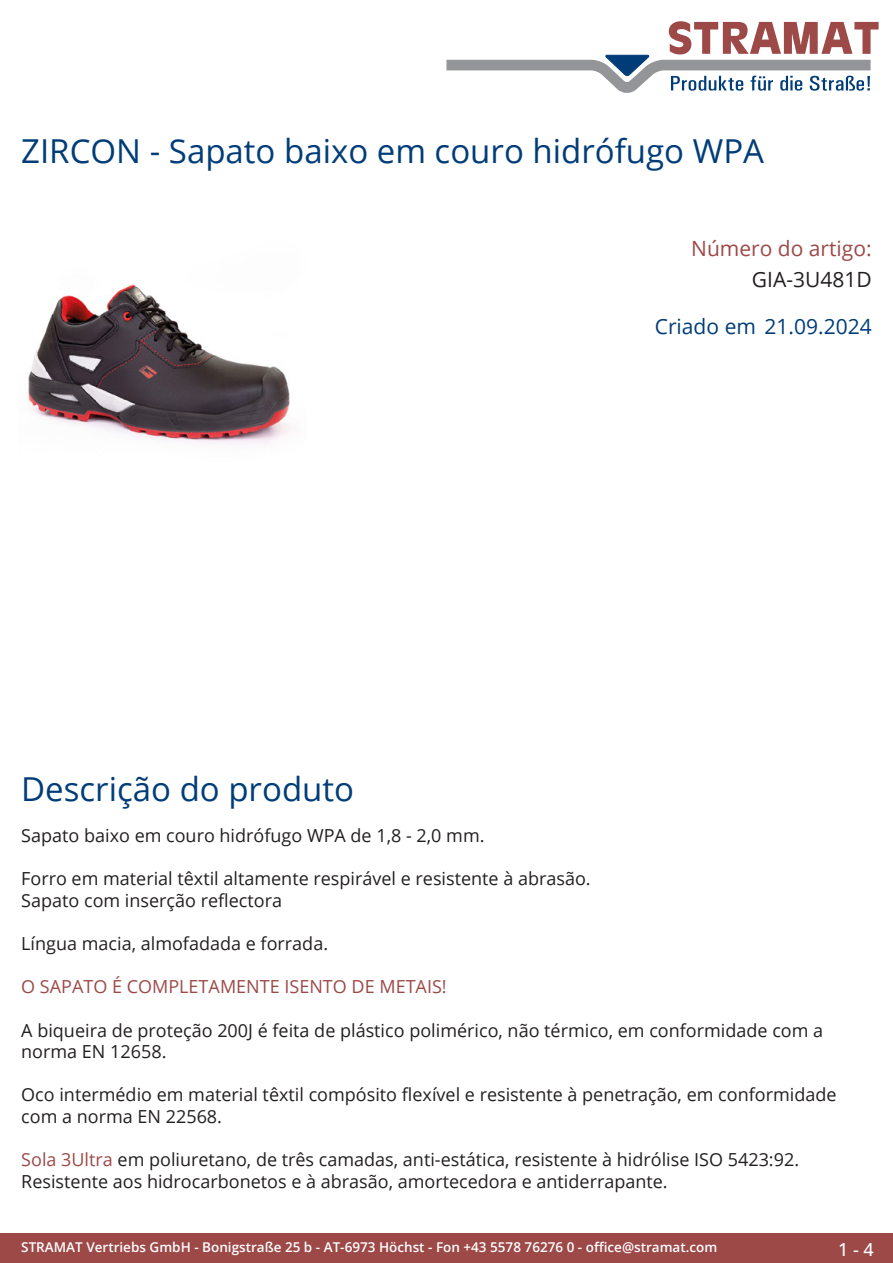
<style>
.page{position:relative;width:893px;height:1263px;background:#fff}
.page>*{position:absolute;margin:0;border:0;box-sizing:border-box;transform-origin:0 0}
.Produkttitel{font:33px "Open Sans";color:#003d78}
.Erstellungsdatum{font:21px "Open Sans";color:#003d78}
.TechDaten_Überschrif{font:21px "Open Sans";color:#9c4948}
.TechDaten_Inhalt{font:21px "Open Sans";color:#231f20}
.Beschreibung_Text{font:18px/21.6px "Open Sans";color:#231f20}
.Beschreibung_Text-2{font:18px "Open Sans";color:#9c4948}
.t1{font:500 18px "Open Sans";color:#fff}
.t2{font:600 13.5px "Open Sans";color:#fff}
.s1{color:#9c4948}
</style>
<div class="page">
<div style="left:0;top:1233px;width:893px;height:30px;background:#9c4948"></div>
<svg style="left:446px;top:21px;width:433px;height:72px"></svg>
<img style="left:28px;top:284px;width:262px;height:160px">
<p class="Produkttitel" style="left:21px;top:128px;width:744px">ZIRCON - Sapato baixo em couro hidrófugo WPA</p>
<p class="TechDaten_Überschrif" style="left:691px;top:234px;width:182px">Número do artigo:</p>
<p class="TechDaten_Inhalt" style="left:752px;top:265px;width:121px">GIA-3U481D</p>
<p class="Erstellungsdatum" style="left:655px;top:312px;width:218px">Criado em 21.09.2024</p>
<p class="Produkttitel" style="left:21px;top:766px;width:334px">Descrição do produto</p>
<p class="Beschreibung_Text" style="left:21px;top:824px;width:465px">Sapato baixo em couro hidrófugo WPA de 1,8 - 2,0 mm.</p>
<p class="Beschreibung_Text" style="left:21px;top:867px;width:571px">Forro em material têxtil altamente respirável e resistente à abrasão.<br>Sapato com inserção reflectora</p>
<p class="Beschreibung_Text" style="left:21px;top:932px;width:308px">Língua macia, almofadada e forrada.</p>
<p class="Beschreibung_Text-2" style="left:21px;top:974px;width:427px">O SAPATO É COMPLETAMENTE ISENTO DE METAIS!</p>
<p class="Beschreibung_Text" style="left:21px;top:1019px;width:803px">A biqueira de proteção 200J é feita de plástico polimérico, não térmico, em conformidade com a norma EN 12658.</p>
<p class="Beschreibung_Text" style="left:21px;top:1083px;width:817px">Oco intermédio em material têxtil compósito flexível e resistente à penetração, em conformidade com a norma EN 22568.</p>
<p class="Beschreibung_Text" style="left:21px;top:1148px;width:779px"><span class="s1">Sola 3Ultra</span> em poliuretano, de três camadas, anti-estática, resistente à hidrólise ISO 5423:92.<br>Resistente aos hidrocarbonetos e à abrasão, amortecedora e antiderrapante.</p>
<p class="t2" style="left:21px;top:1238px;width:698px">STRAMAT Vertriebs GmbH - Bonigstraße 25 b - AT-6973 Höchst - Fon +43 5578 76276 0 - office@stramat.com</p>
<p class="t1" style="left:838px;top:1237px;width:37px">1 - 4</p>
</div>
